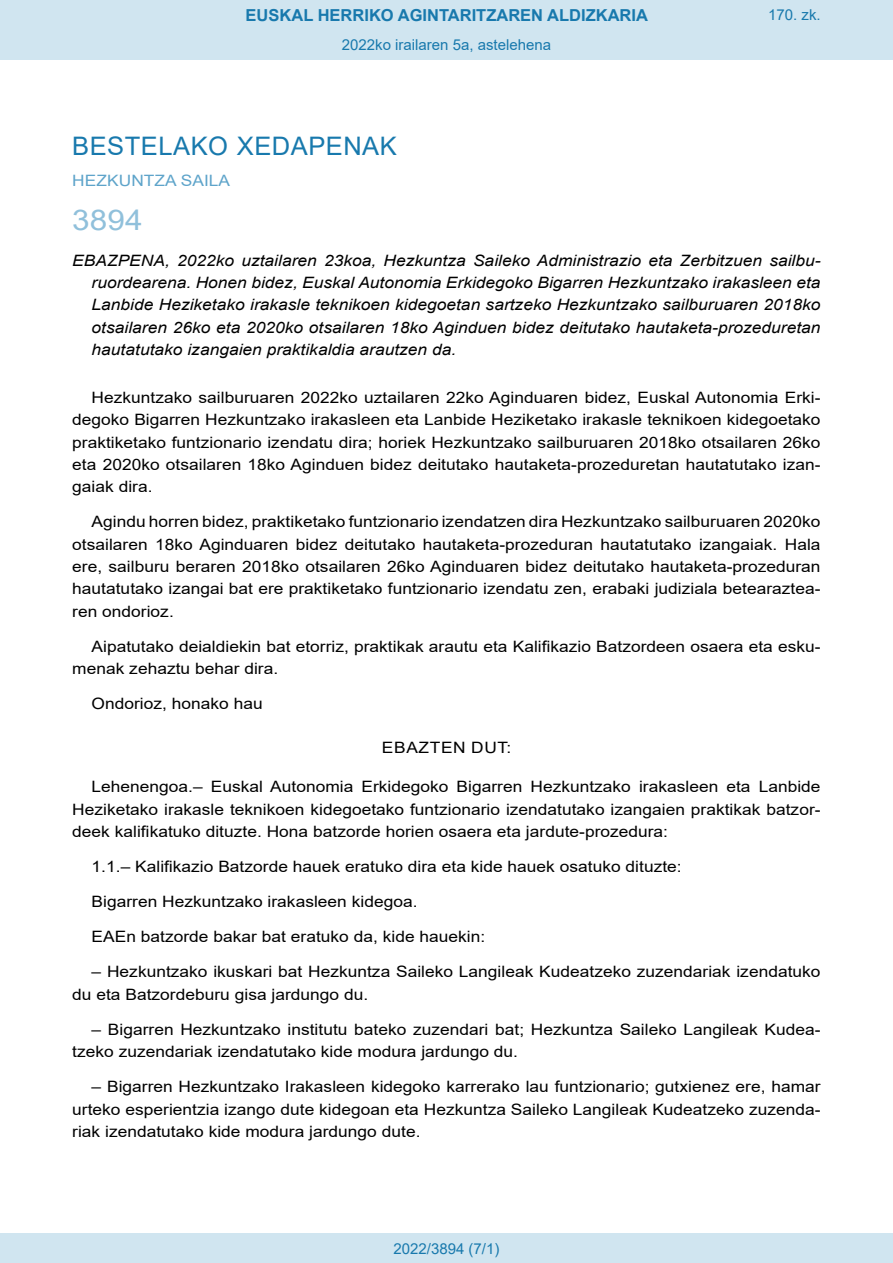
<style>
.page{position:relative;width:893px;height:1263px;background:#fff}
.page>*{position:absolute;margin:0;border:0;box-sizing:border-box;transform-origin:0 0}
.BOPVOrden{font:28.5px "Arial";color:#90c0db;scale:1.11 1}
.BOPVSeccion{font:25.5px "Arial";letter-spacing:.02em;color:#1879ad}
.t1{font:700 16.5px "Arial";color:#1879ad}
.BOPVDetalle{font:15.6px/22.4px "Arial";color:#000;text-align:justify;scale:1.11 1}
.BOPVTitulo{font:italic 15.6px/22.4px "Arial";color:#000;text-align:justify;scale:1.11 1}
.BOPVOrganismo{font:15.6px "Arial";letter-spacing:.005em;color:#5ea4ca;scale:1.11 1}
.BOPVClave{font:15.6px "Arial";letter-spacing:.035em;color:#000;scale:1.11 1}
.Paginacion_Centro{font:15px "Arial";color:#1879ad}
</style>
<div class="page">
<div style="left:0;top:0;width:893px;height:60px;background:#d0e5f0"></div>
<div style="left:0;top:1233px;width:893px;height:30px;background:#d0e5f0"></div>
<p class="t1" style="left:246px;top:3px;width:404px">EUSKAL HERRIKO AGINTARITZAREN ALDIZKARIA</p>
<p class="Paginacion_Centro" style="left:342px;top:35px;width:211px">2022ko irailaren 5a, astelehena</p>
<p class="Paginacion_Centro" style="left:768px;top:5px;width:54px">170. zk.</p>
<p class="BOPVSeccion" style="left:72px;top:128px;width:326px">BESTELAKO XEDAPENAK</p>
<p class="BOPVOrganismo" style="left:72px;top:170px;width:144px">HEZKUNTZA SAILA</p>
<p class="BOPVOrden" style="left:72px;top:201px;width:65px">3894</p>
<p class="BOPVTitulo" style="left:92px;top:249px;width:658px;text-indent:-19px">EBAZPENA, 2022ko uztailaren 23koa, Hezkuntza Saileko Administrazio eta Zerbitzuen sailbu&shy;ruordearena. Honen bidez, Euskal Autonomia Erkidegoko Bigarren Hezkuntzako irakasleen eta Lanbide Heziketako irakasle teknikoen kidegoetan sartzeko Hezkuntzako sailburuaren 2018ko otsailaren 26ko eta 2020ko otsailaren 18ko Aginduen bidez deitutako hautaketa-prozeduretan hautatutako izangaien praktikaldia arautzen da.</p>
<p class="BOPVDetalle" style="left:72px;top:386px;width:676px;text-indent:19px">Hezkuntzako sailburuaren 2022ko uztailaren 22ko Aginduaren bidez, Euskal Autonomia Erki&shy;degoko Bigarren Hezkuntzako irakasleen eta Lanbide Heziketako irakasle teknikoen kidegoetako praktiketako funtzionario izendatu dira; horiek Hezkuntzako sailburuaren 2018ko otsailaren 26ko eta 2020ko otsailaren 18ko Aginduen bidez deitutako hautaketa-prozeduretan hautatutako izan&shy;gaiak dira.</p>
<p class="BOPVDetalle" style="left:72px;top:511px;width:676px;text-indent:19px">Agindu horren bidez, praktiketako funtzionario izendatzen dira Hezkuntzako sailburuaren 2020ko otsailaren 18ko Aginduaren bidez deitutako hautaketa-prozeduran hautatutako izangaiak. Hala ere, sailburu beraren 2018ko otsailaren 26ko Aginduaren bidez deitutako hautaketa-prozeduran hautatutako izangai bat ere praktiketako funtzionario izendatu zen, erabaki judiziala betearaztea&shy;ren ondorioz.</p>
<p class="BOPVDetalle" style="left:72px;top:635px;width:676px;text-indent:19px">Aipatutako deialdiekin bat etorriz, praktikak arautu eta Kalifikazio Batzordeen osaera eta esku&shy;menak zehaztu behar dira.</p>
<p class="BOPVDetalle" style="left:92px;top:692px;width:156px">Ondorioz, honako hau</p>
<p class="BOPVClave" style="left:382px;top:737px;width:118px">EBAZTEN DUT:</p>
<p class="BOPVDetalle" style="left:72px;top:775px;width:676px;text-indent:19px">Lehenengoa.– Euskal Autonomia Erkidegoko Bigarren Hezkuntzako irakasleen eta Lanbide Heziketako irakasle teknikoen kidegoetako funtzionario izendatutako izangaien praktikak batzor&shy;deek kalifikatuko dituzte. Hona batzorde horien osaera eta jardute-prozedura:</p>
<p class="BOPVDetalle" style="left:92px;top:855px;width:533px">1.1.– Kalifikazio Batzorde hauek eratuko dira eta kide hauek osatuko dituzte:</p>
<p class="BOPVDetalle" style="left:92px;top:890px;width:295px">Bigarren Hezkuntzako irakasleen kidegoa.</p>
<p class="BOPVDetalle" style="left:92px;top:925px;width:356px">EAEn batzorde bakar bat eratuko da, kide hauekin:</p>
<p class="BOPVDetalle" style="left:72px;top:961px;width:676px;text-indent:19px">– Hezkuntzako ikuskari bat Hezkuntza Saileko Langileak Kudeatzeko zuzendariak izendatuko du eta Batzordeburu gisa jardungo du.</p>
<p class="BOPVDetalle" style="left:72px;top:1018px;width:676px;text-indent:19px">– Bigarren Hezkuntzako institutu bateko zuzendari bat; Hezkuntza Saileko Langileak Kudea&shy;tzeko zuzendariak izendatutako kide modura jardungo du.</p>
<p class="BOPVDetalle" style="left:72px;top:1075px;width:676px;text-indent:19px">– Bigarren Hezkuntzako Irakasleen kidegoko karrerako lau funtzionario; gutxienez ere, hamar urteko esperientzia izango dute kidegoan eta Hezkuntza Saileko Langileak Kudeatzeko zuzenda&shy;riak izendatutako kide modura jardungo dute.</p>
<p class="Paginacion_Centro" style="left:393px;top:1238px;width:107px">2022/3894 (7/1)</p>
</div>
